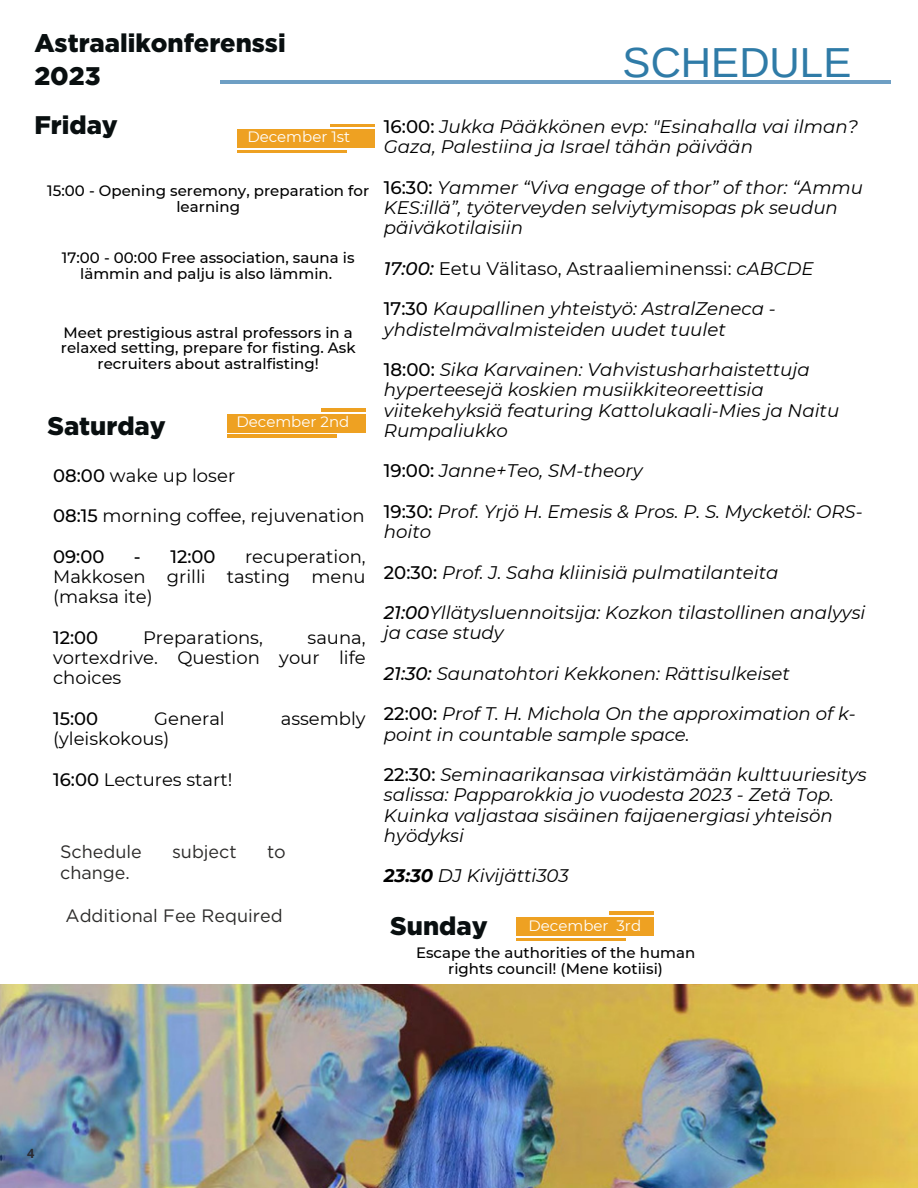
<style>
.page{position:relative;width:918px;height:1188px;background:#fff}
.page>*{position:absolute;margin:0;border:0;box-sizing:border-box;transform-origin:0 0}
.t1{font:42px "Arimo";color:#2f7ba7}
.t2{font:900 25.5px/33.8px "Gotham";color:#090f10}
.t3{font:italic 18.15px/20.2px "Montserrat";color:#000}
.t4{font:18.15px "Montserrat";color:#000}
.t5{font:18px/20.2px "Montserrat";color:#000;text-align:justify}
.t6{font:18px "Gotham";color:#2c2b2a}
.t7{font:500 18px "Montserrat";color:#000}
.t8{font:500 15px/15.8px "Montserrat";color:#000;text-align:center}
.t9{font:15px "Montserrat";color:#fff}
.t10{font:700 12.75px "Open Sans";color:#2b2c32}
.s1{font-weight:500}
.s2{font-weight:500;font-style:normal}
.s3{font-weight:500;font-style:italic}
.s4{font-style:italic}
.s5{font-weight:700}
</style>
<div class="page">
<hr style="left:220px;top:80px;width:671px;height:4px;background:#6e9fc4">
<img style="left:0;top:984px;width:918px;height:204px">
<div style="left:228px;top:414px;width:137px;height:18px;background:#eea122"></div>
<hr style="left:321px;top:409px;width:44px;height:2px;background:#eea122">
<hr style="left:228px;top:435px;width:109px;height:2px;background:#eea122">
<div style="left:237px;top:130px;width:138px;height:18px;background:#eea122"></div>
<hr style="left:331px;top:124px;width:44px;height:3px;background:#eea122">
<hr style="left:237px;top:151px;width:109px;height:2px;background:#eea122">
<div style="left:516px;top:917px;width:138px;height:18px;background:#eea122"></div>
<hr style="left:610px;top:912px;width:44px;height:2px;background:#eea122">
<hr style="left:516px;top:938px;width:109px;height:2px;background:#eea122">
<p class="t2" style="left:34px;top:26px;width:253px">Astraalikonferenssi<br>2023</p>
<p class="t2" style="left:34px;top:108px;width:85px">Friday</p>
<p class="t9" style="left:247px;top:127px;width:104px">December 1st</p>
<p class="t8" style="left:47px;top:183px;width:323px">15:00 - Opening seremony, preparation for learning</p>
<p class="t8" style="left:62px;top:250px;width:294px">17:00 - 00:00 Free association, sauna is lämmin and palju is also lämmin.</p>
<p class="t8" style="left:61px;top:324px;width:296px">Meet prestigious astral professors in a relaxed setting, prepare for fisting. Ask recruiters about astralfisting!</p>
<p class="t2" style="left:47px;top:409px;width:120px">Saturday</p>
<p class="t9" style="left:236px;top:412px;width:114px">December 2nd</p>
<p class="t5" style="left:53px;top:465px;width:184px"><span class="s1">08:00</span> wake up loser</p>
<p class="t5" style="left:53px;top:506px;width:313px"><span class="s1">08:15</span> morning coffee, rejuvenation</p>
<p class="t7" style="left:53px;top:545px;width:53px">09:00</p>
<p class="t7" style="left:134px;top:545px;width:83px">- 12:00</p>
<p class="t5" style="left:53px;top:546px;width:314px;text-indent:192px">recuperation, Makkosen grilli tasting menu (maksa ite)</p>
<p class="t7" style="left:53px;top:626px;width:47px">12:00</p>
<p class="t5" style="left:143px;top:627px;width:121px">Preparations,</p>
<p class="t5" style="left:53px;top:627px;width:314px;text-indent:254px">sauna, vortexdrive. Question your life choices</p>
<p class="t7" style="left:53px;top:707px;width:47px">15:00</p>
<p class="t5" style="left:154px;top:708px;width:72px">General</p>
<p class="t5" style="left:281px;top:708px;width:86px">assembly</p>
<p class="t5" style="left:53px;top:728px;width:118px">(yleiskokous)</p>
<p class="t5" style="left:53px;top:769px;width:181px"><span class="s1">16:00</span> Lectures start!</p>
<p class="t6" style="left:60px;top:841px;width:83px">Schedule</p>
<p class="t6" style="left:172px;top:841px;width:66px">subject</p>
<p class="t6" style="left:267px;top:841px;width:20px">to</p>
<p class="t6" style="left:60px;top:862px;width:71px">change.</p>
<p class="t6" style="left:66px;top:904px;width:219px">Additional Fee Required</p>
<p class="t1" style="left:623px;top:39px;width:230px">SCHEDULE</p>
<p class="t3" style="left:384px;top:117px;width:476px"><span class="s2">16:00:</span> Jukka Pääkkönen evp: "Esinahalla vai ilman?<br>Gaza, Palestiina ja Israel tähän päivään</p>
<p class="t3" style="left:384px;top:177px;width:481px"><span class="s2">16:30:</span> Yammer “Viva engage of thor” of thor: “Ammu<br>KES:illä”, työterveyden selviytymisopas pk seudun päiväkotilaisiin</p>
<p class="t4" style="left:384px;top:257px;width:431px"><span class="s3">17:00:</span> Eetu Välitaso, Astraalieminenssi: <span class="s4">cABCDE</span></p>
<p class="t3" style="left:384px;top:299px;width:393px"><span class="s2">17:30</span> Kaupallinen yhteistyö: AstralZeneca - yhdistelmävalmisteiden uudet tuulet</p>
<p class="t3" style="left:384px;top:360px;width:457px"><span class="s2">18:00:</span> Sika Karvainen: Vahvistusharhaistettuja hyperteesejä koskien musiikkiteoreettisia viitekehyksiä featuring Kattolukaali-Mies ja Naitu Rumpaliukko</p>
<p class="t3" style="left:384px;top:461px;width:260px"><span class="s2">19:00:</span> Janne+Teo, SM-theory</p>
<p class="t3" style="left:384px;top:501px;width:480px"><span class="s2">19:30:</span> Prof. Yrjö H. Emesis &amp; Pros. P. S. Mycketöl: ORS&shy;hoito</p>
<p class="t3" style="left:384px;top:562px;width:396px"><span class="s2">20:30:</span> Prof. J. Saha kliinisiä pulmatilanteita</p>
<p class="t3" style="left:384px;top:603px;width:483px"><span class="s1">21:00</span>Yllätysluennoitsija: Kozkon tilastollinen analyysi ja case study</p>
<p class="t3" style="left:384px;top:663px;width:407px"><span class="s1">21:30:</span> Saunatohtori Kekkonen: Rättisulkeiset</p>
<p class="t3" style="left:384px;top:704px;width:473px"><span class="s2">22:00:</span> Prof T. H. Michola On the approximation of k&shy;point in countable sample space.</p>
<p class="t3" style="left:384px;top:765px;width:484px"><span class="s2">22:30:</span> Seminaarikansaa virkistämään kulttuuriesitys salissa: Papparokkia jo vuodesta 2023 - Zetä Top.<br>Kuinka valjastaa sisäinen faijaenergiasi yhteisön hyödyksi</p>
<p class="t3" style="left:384px;top:866px;width:187px"><span class="s5">23:30</span> DJ Kivijätti303</p>
<p class="t2" style="left:390px;top:908px;width:99px">Sunday</p>
<p class="t9" style="left:528px;top:916px;width:114px">December 3rd</p>
<p class="t8" style="left:416px;top:945px;width:281px">Escape the authorities of the human rights council! (Mene kotiisi)</p>
<p class="t10" style="left:27px;top:1144px;width:9px">4</p>
</div>
